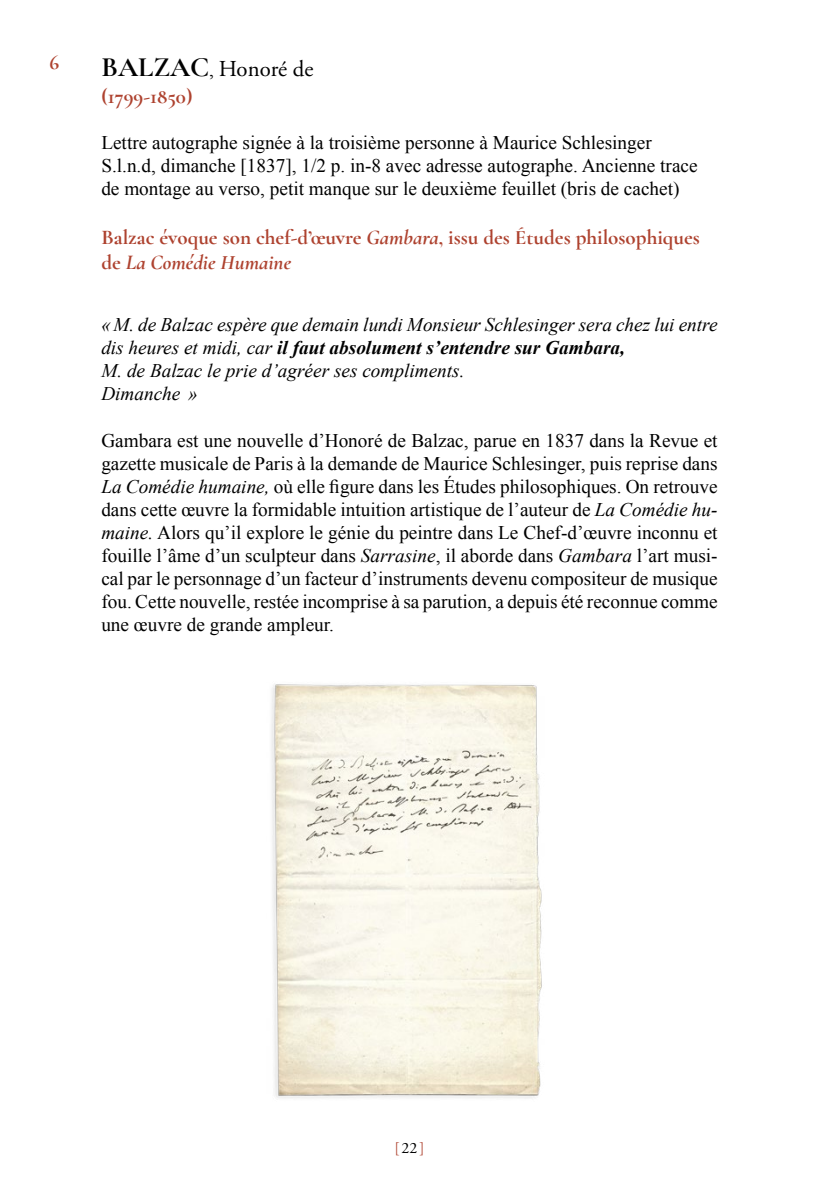
<style>
.page{position:relative;width:819px;height:1191px;background:#fff}
.page>*{position:absolute;margin:0;border:0;box-sizing:border-box;transform-origin:0 0}
.t1{font:22.75px "Adobe Garamond Pro";color:#000}
.t2{font:700 21px/25.2px "Cormorant Garamond";color:#ae422f}
.t3{font:19.25px/23.1px "Times New Roman";color:#000}
.t4{font:italic 19.25px/23.1px "Times New Roman";color:#000}
.t5{font:15.75px "Adobe Garamond Pro";color:#ae422f}
.s1{font-family:"Cormorant Garamond";font-weight:700;font-size:28px}
.s2{font-family:"Times New Roman";font-size:19.25px}
.s3{font-style:italic}
.s4{font-weight:700}
.s5{color:#000}
</style>
<div class="page">
<img style="left:271px;top:684px;width:271px;height:415px">
<p class="t2" style="left:50px;top:50px;width:11px">6</p>
<p class="t1" style="left:101px;top:55px;width:213px"><span class="s1">BALZAC</span><span class="s2">,</span> Honoré de</p>
<p class="t2" style="left:101px;top:83px;width:93px">(1799-1850)</p>
<p class="t3" style="left:101px;top:131px;width:598px">Lettre autographe signée à la troisième personne à Maurice Schlesinger<br>S.l.n.d, dimanche [1837], 1/2 p. in-8 avec adresse autographe. Ancienne trace de montage au verso, petit manque sur le deuxième feuillet (bris de cachet)</p>
<p class="t2" style="left:101px;top:224px;width:600px">Balzac évoque son chef-d’œuvre <span class="s3">Gambara</span>, issu des Études philosophiques de <span class="s3">La Comédie Humaine</span></p>
<p class="t4" style="left:101px;top:312px;width:617px">«M. de Balzac espère que demain lundi Monsieur Schlesinger sera chez lui entre dis heures et midi, car <span class="s4">il faut absolument s’entendre sur Gambara,<br></span>M. de Balzac le prie d’agréer ses compliments.<br>Dimanche »</p>
<p class="t3" style="left:101px;top:428px;width:618px;text-align:justify">Gambara est une nouvelle d’Honoré de Balzac, parue en 1837 dans la Revue et gazette musicale de Paris à la demande de Maurice Schlesinger, puis reprise dans <span class="s3">La Comédie humaine,</span> où elle figure dans les Études philosophiques. On retrouve dans cette œuvre la formidable intuition artistique de l’auteur de <span class="s3">La Comédie hu&shy;maine.</span> Alors qu’il explore le génie du peintre dans Le Chef-d’œuvre inconnu et fouille l’âme d’un sculpteur dans <span class="s3">Sarrasine</span>, il aborde dans <span class="s3">Gambara</span> l’art musi&shy;cal par le personnage d’un facteur d’instruments devenu compositeur de musique fou. Cette nouvelle, restée incomprise à sa parution, a depuis été reconnue comme une œuvre de grande ampleur.</p>
<p class="t5" style="left:394px;top:1138px;width:31px">[<span class="s5">22</span>]</p>
</div>
